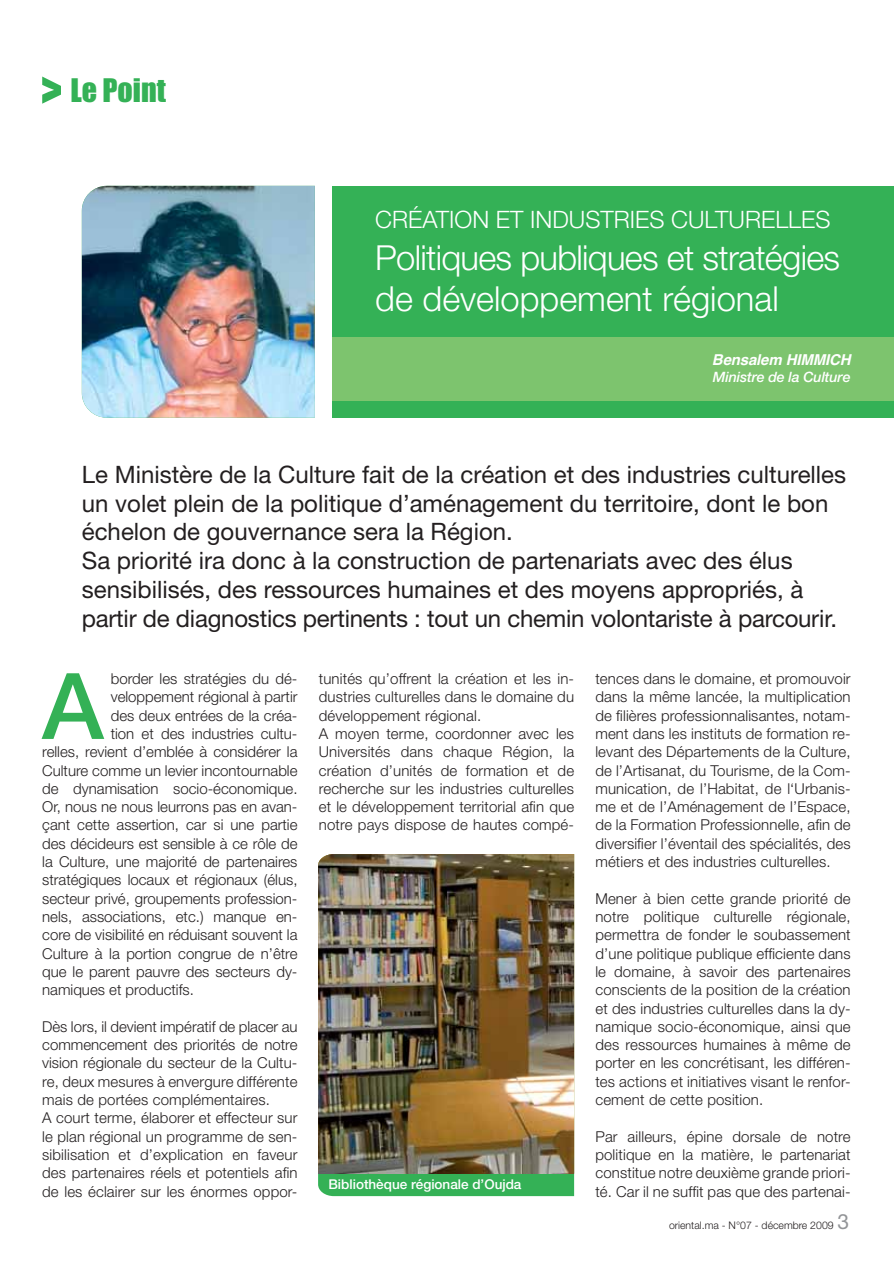
<style>
.page{position:relative;width:894px;height:1264px;background:#fff}
.page>*{position:absolute;margin:0;border:0;box-sizing:border-box;transform-origin:0 0}
.t1{font:500 91.95px "Helvetica Neue";color:#34b156}
.t2{font:300 34.5px/41.4px "Helvetica Neue";letter-spacing:-.02em;color:#fff}
.t3{font:30px "Impact";color:#34b156}
.t4{font:24px/28.8px "Helvetica Neue";color:#231f20}
.t5{font:300 24px "Helvetica Neue";color:#fff}
.t6{font:300 15px/18.3px "Helvetica Neue";color:#231f20;text-align:justify}
.t7{font:italic 700 15px "Helvetica";letter-spacing:-.01em;color:#fff}
.t8{font:italic 500 14.25px "Helvetica Neue";letter-spacing:-.01em;color:#fff}
.t9{font:500 13.5px "Helvetica Neue";color:#fff}
.t10{font:300 10.5px "Helvetica Neue";color:#231f20}
.s1{font-weight:400;font-size:21px;color:#939598}
</style>
<div class="page">
<img style="left:82px;top:186px;width:233px;height:232px">
<div style="left:332px;top:186px;width:561px;height:232px;background:#34b156"></div>
<div style="left:332px;top:337px;width:561px;height:64px;background:#7dc46e"></div>
<svg style="left:42px;top:76px;width:19px;height:28px"></svg>
<div style="left:318px;top:1173px;width:256px;height:23px;background:#34b156"></div>
<img style="left:318px;top:854px;width:256px;height:319px">
<h3 class="t3" style="left:70px;top:78px;width:97px">Le Point</h3>
<h3 class="t5" style="left:375px;top:211px;width:456px">CRÉATION ET INDUSTRIES CULTURELLES</h3>
<h2 class="t2" style="left:375px;top:241px;width:466px">Politiques publiques et stratégies de développement régional</h2>
<p class="t7" style="left:711px;top:351px;width:140px">Bensalem HIMMICH</p>
<p class="t8" style="left:712px;top:372px;width:139px">Ministre de la Culture</p>
<p class="t4" style="left:82px;top:463px;width:765px">Le Ministère de la Culture fait de la création et des industries culturelles un volet plein de la politique d’aménagement du territoire, dont le bon échelon de gouvernance sera la Région.<br>Sa priorité ira donc à la construction de partenariats avec des élus sensibilisés, des ressources humaines et des moyens appropriés, à partir de diagnostics pertinents : tout un chemin volontariste à parcourir.</p>
<h1 class="t1" style="left:42px;top:673px;width:63px">A</h1>
<p class="t6" style="left:111px;top:671px;width:188px">border les stratégies du dé-</p>
<p class="t6" style="left:111px;top:689px;width:188px">veloppement régional à partir</p>
<p class="t6" style="left:111px;top:708px;width:188px">des deux entrées de la créa-</p>
<p class="t6" style="left:111px;top:726px;width:188px">tion et des industries cultu-</p>
<p class="t6" style="left:42px;top:744px;width:257px">relles, revient d’emblée à considérer la</p>
<p class="t6" style="left:42px;top:763px;width:257px">Culture comme un levier incontournable</p>
<p class="t6" style="left:42px;top:781px;width:257px">de dynamisation socio-économique.</p>
<p class="t6" style="left:42px;top:799px;width:257px">Or, nous ne nous leurrons pas en avan-</p>
<p class="t6" style="left:42px;top:818px;width:257px">çant cette assertion, car si une partie</p>
<p class="t6" style="left:42px;top:836px;width:257px">des décideurs est sensible à ce rôle de</p>
<p class="t6" style="left:42px;top:854px;width:257px">la Culture, une majorité de partenaires</p>
<p class="t6" style="left:42px;top:872px;width:257px">stratégiques locaux et régionaux (élus,</p>
<p class="t6" style="left:42px;top:891px;width:257px">secteur privé, groupements profession-</p>
<p class="t6" style="left:42px;top:909px;width:257px">nels, associations, etc.) manque en-</p>
<p class="t6" style="left:42px;top:927px;width:257px">core de visibilité en réduisant souvent la</p>
<p class="t6" style="left:42px;top:946px;width:257px">Culture à la portion congrue de n’être</p>
<p class="t6" style="left:42px;top:964px;width:257px">que le parent pauvre des secteurs dy-</p>
<p class="t6" style="left:42px;top:982px;width:153px">namiques et productifs.</p>
<p class="t6" style="left:42px;top:1019px;width:257px;text-align:left">Dès lors, il devient impératif de placer au commencement des priorités de notre vision régionale du secteur de la Cultu&shy;re, deux mesures à envergure différente mais de portées complémentaires.<br>A court terme, élaborer et effecteur sur le plan régional un programme de sen&shy;sibilisation et d’explication en faveur des partenaires réels et potentiels afin de les éclairer sur les énormes oppor-</p>
<p class="t6" style="left:319px;top:671px;width:257px;text-align:left">tunités qu’offrent la création et les in&shy;dustries culturelles dans le domaine du développement régional.<br>A moyen terme, coordonner avec les Universités dans chaque Région, la création d’unités de formation et de recherche sur les industries culturelles et le développement territorial afin que notre pays dispose de hautes compé-</p>
<p class="t6" style="left:595px;top:671px;width:257px">tences dans le domaine, et promouvoir dans la même lancée, la multiplication de filières professionnalisantes, notam&shy;ment dans les instituts de formation re&shy;levant des Départements de la Culture, de l’Artisanat, du Tourisme, de la Com&shy;munication, de l’Habitat, de l‘Urbanis&shy;me et de l’Aménagement de l’Espace, de la Formation Professionnelle, afin de diversifier l’éventail des spécialités, des métiers et des industries culturelles.</p>
<p class="t6" style="left:595px;top:891px;width:257px">Mener à bien cette grande priorité de notre politique culturelle régionale, permettra de fonder le soubassement d’une politique publique efficiente dans le domaine, à savoir des partenaires conscients de la position de la création et des industries culturelles dans la dy&shy;namique socio-économique, ainsi que des ressources humaines à même de porter en les concrétisant, les différen&shy;tes actions et initiatives visant le renfor&shy;cement de cette position.</p>
<p class="t6" style="left:595px;top:1129px;width:257px">Par ailleurs, épine dorsale de notre politique en la matière, le partenariat constitue notre deuxième grande priori&shy;té. Car il ne suffit pas que des partenai-</p>
<p class="t9" style="left:328px;top:1179px;width:194px">Bibliothèque régionale d’Oujda</p>
<p class="t10" style="left:669px;top:1221px;width:181px">oriental.ma - N°07 - décembre 2009 <span class="s1">3</span></p>
</div>
